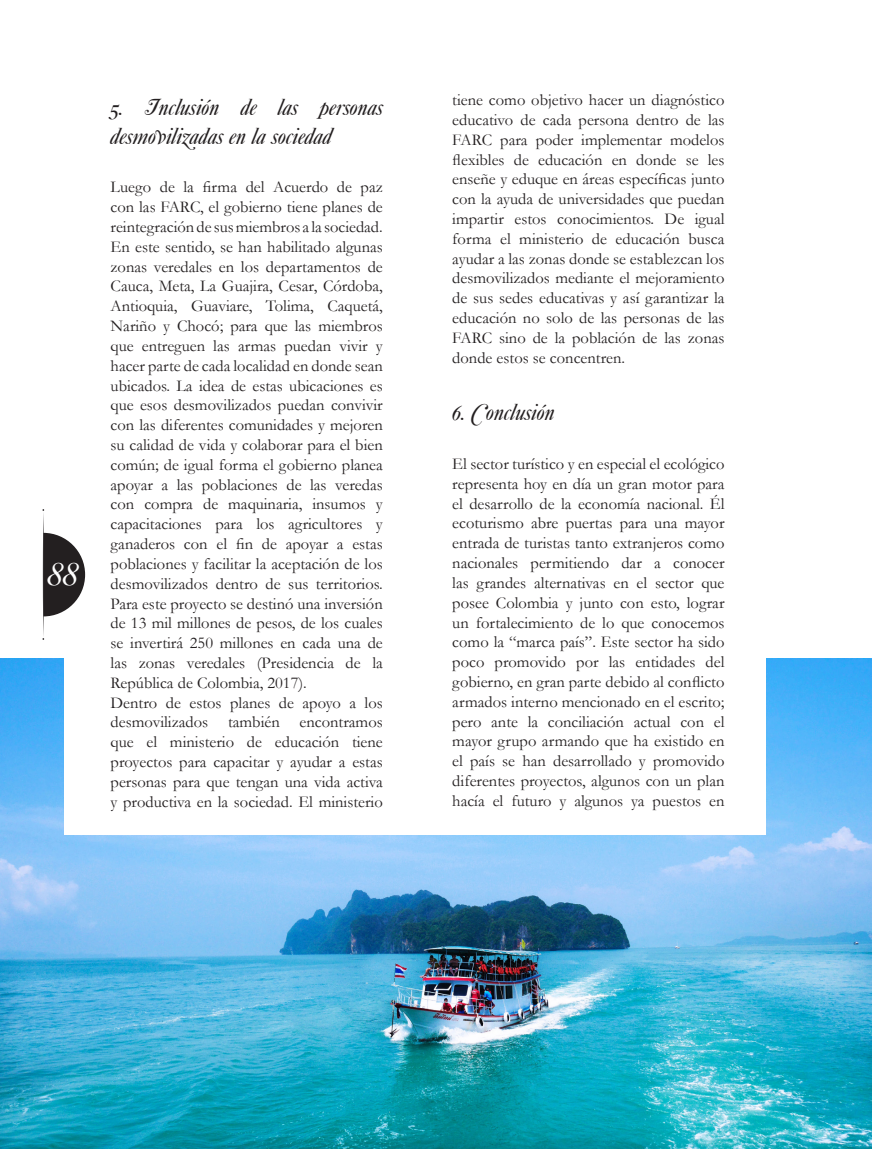
<style>
.page{position:relative;width:872px;height:1149px;background:#fff}
.page>*{position:absolute;margin:0;border:0;box-sizing:border-box;transform-origin:0 0}
.t1{font:italic 37.5px "Caslon No 540 Swa D";color:#fff}
.Subtítulos_Cursiva{font:italic 24px/28.8px "Caslon No 540 Swa D";color:#231f20}
.CT_Mercatec{font:16.5px/19.8px "Garamond";color:#231f20;text-align:justify}
</style>
<div class="page">
<svg style="left:42px;top:509px;width:43px;height:130px"></svg>
<img style="left:0;top:658px;width:872px;height:490px">
<div style="left:64px;top:653px;width:701px;height:181px;background:#fff"></div>
<h1 class="t1" style="left:48px;top:552px;width:32px">88</h1>
<p class="Subtítulos_Cursiva" style="left:111px;top:95px;width:274px">5. Inclusión de las personas desmovilizadas en la sociedad</p>
<p class="CT_Mercatec" style="left:111px;top:177px;width:274px">Luego de la firma del Acuerdo de paz con las FARC, el gobierno tiene planes de reintegración de sus miembros a la sociedad.<br>En este sentido, se han habilitado algunas zonas veredales en los departamentos de Cauca, Meta, La Guajira, Cesar, Córdoba, Antioquia, Guaviare, Tolima, Caquetá, Nariño y Chocó; para que las miembros que entreguen las armas puedan vivir y hacer parte de cada localidad en donde sean ubicados. La idea de estas ubicaciones es que esos desmovilizados puedan convivir con las diferentes comunidades y mejoren su calidad de vida y colaborar para el bien común; de igual forma el gobierno planea apoyar a las poblaciones de las veredas con compra de maquinaria, insumos y capacitaciones para los agricultores y ganaderos con el fin de apoyar a estas poblaciones y facilitar la aceptación de los desmovilizados dentro de sus territorios.<br>Para este proyecto se destinó una inversión de 13 mil millones de pesos, de los cuales se invertirá 250 millones en cada una de las zonas veredales (Presidencia de la República de Colombia, 2017).</p>
<p class="CT_Mercatec" style="left:111px;top:692px;width:274px">Dentro de estos planes de apoyo a los desmovilizados también encontramos que el ministerio de educación tiene proyectos para capacitar y ayudar a estas personas para que tengan una vida activa y productiva en la sociedad. El ministerio</p>
<p class="CT_Mercatec" style="left:452px;top:90px;width:274px">tiene como objetivo hacer un diagnóstico educativo de cada persona dentro de las FARC para poder implementar modelos flexibles de educación en donde se les enseñe y eduque en áreas específicas junto con la ayuda de universidades que puedan impartir estos conocimientos. De igual forma el ministerio de educación busca ayudar a las zonas donde se establezcan los desmovilizados mediante el mejoramiento de sus sedes educativas y así garantizar la educación no solo de las personas de las FARC sino de la población de las zonas donde estos se concentren.</p>
<p class="Subtítulos_Cursiva" style="left:452px;top:400px;width:104px">6. Conclusión</p>
<p class="CT_Mercatec" style="left:452px;top:453px;width:274px">El sector turístico y en especial el ecológico representa hoy en día un gran motor para el desarrollo de la economía nacional. Él ecoturismo abre puertas para una mayor entrada de turistas tanto extranjeros como nacionales permitiendo dar a conocer las grandes alternativas en el sector que posee Colombia y junto con esto, lograr un fortalecimiento de lo que conocemos como la “marca país”. Este sector ha sido poco promovido por las entidades del gobierno, en gran parte debido al conflicto armados interno mencionado en el escrito; pero ante la conciliación actual con el mayor grupo armando que ha existido en el país se han desarrollado y promovido diferentes proyectos, algunos con un plan hacía el futuro y algunos ya puestos en</p>
</div>
